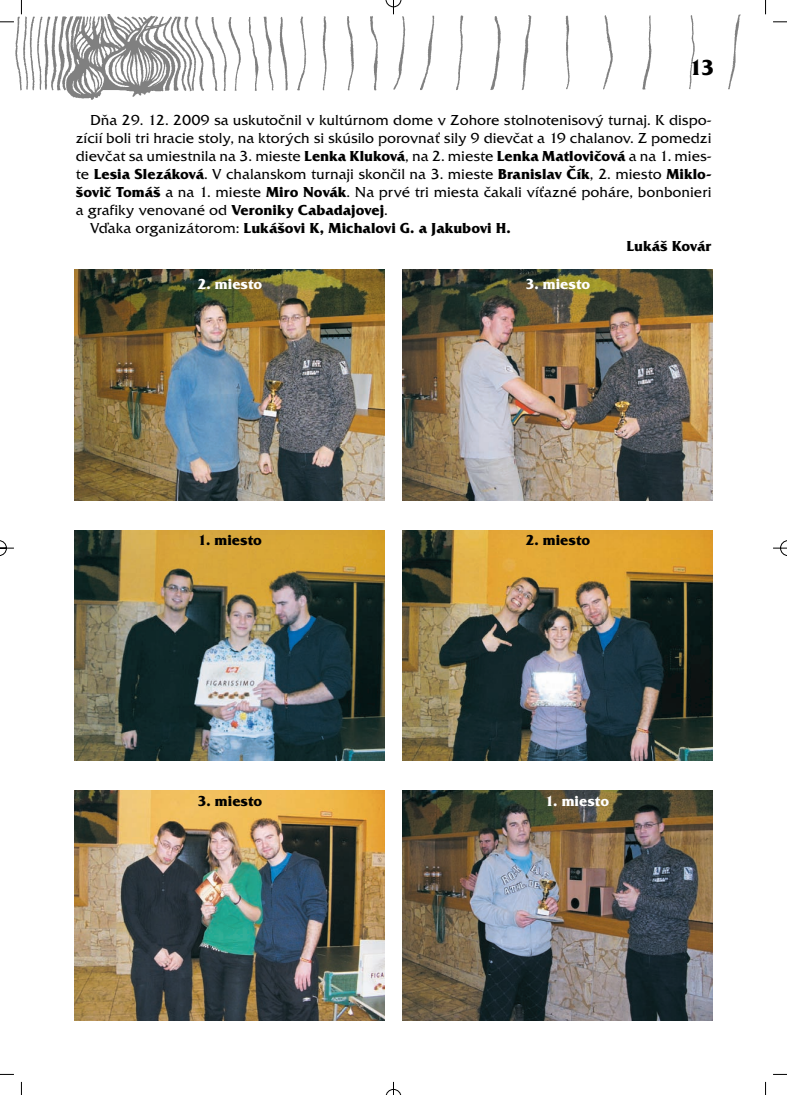
<style>
.page{position:relative;width:787px;height:1095px;background:#fff}
.page>*{position:absolute;margin:0;border:0;box-sizing:border-box;transform-origin:0 0}
.t1{font:700 22.5px "Friz Quadrata Itc TCE";color:#000}
.t2{font:15px "Friz Quadrata Itc TCE";color:#000}
.t3{font:700 15px "Friz Quadrata Itc TCE";color:#000}
.t4{font:700 15px "Friz Quadrata Itc TCE";color:#fff}
.s1{font-weight:700}
.s2{font-weight:400}
</style>
<div class="page">
<img style="left:0;top:0;width:787px;height:1095px">
<h1 class="t1" style="left:689px;top:60px;width:27px">13</h1>
<p class="t2" style="left:90px;top:115px;width:623px">Dňa 29. 12. 2009 sa uskutočnil v kultúrnom dome v Zohore stolnotenisový turnaj. K dispo-</p>
<p class="t2" style="left:76px;top:133px;width:637px">zícií boli tri hracie stoly, na ktorých si skúsilo porovnať sily 9 dievčat a 19 chalanov. Z pomedzi</p>
<p class="t2" style="left:76px;top:151px;width:637px">dievčat sa umiestnila na 3. mieste <span class="s1">Lenka Kluková</span>, na 2. mieste <span class="s1">Lenka Matlovičová</span> a na 1. mies-</p>
<p class="t2" style="left:76px;top:169px;width:637px">te <span class="s1">Lesia Slezáková</span>. V chalanskom turnaji skončil na 3. mieste <span class="s1">Branislav Čík</span>, 2. miesto <span class="s1">Miklo-</span></p>
<p class="t2" style="left:76px;top:187px;width:637px"><span class="s1">šovič Tomáš</span> a na 1. mieste <span class="s1">Miro Novák</span>. Na prvé tri miesta čakali víťazné poháre, bonbonieri</p>
<p class="t2" style="left:76px;top:205px;width:313px">a grafiky venované od <span class="s1">Veroniky Cabadajovej</span>.</p>
<p class="t3" style="left:90px;top:223px;width:422px"><span class="s2">Vďaka organizátorom:</span> Lukášovi K, Michalovi G. a Jakubovi H.</p>
<p class="t3" style="left:626px;top:241px;width:86px">Lukáš Kovár</p>
<p class="t4" style="left:197px;top:279px;width:66px">2. miesto</p>
<p class="t4" style="left:525px;top:279px;width:66px">3. miesto</p>
<p class="t3" style="left:198px;top:535px;width:66px">1. miesto</p>
<p class="t3" style="left:525px;top:535px;width:66px">2. miesto</p>
<p class="t3" style="left:197px;top:796px;width:66px">3. miesto</p>
<p class="t4" style="left:545px;top:796px;width:66px">1. miesto</p>
</div>
